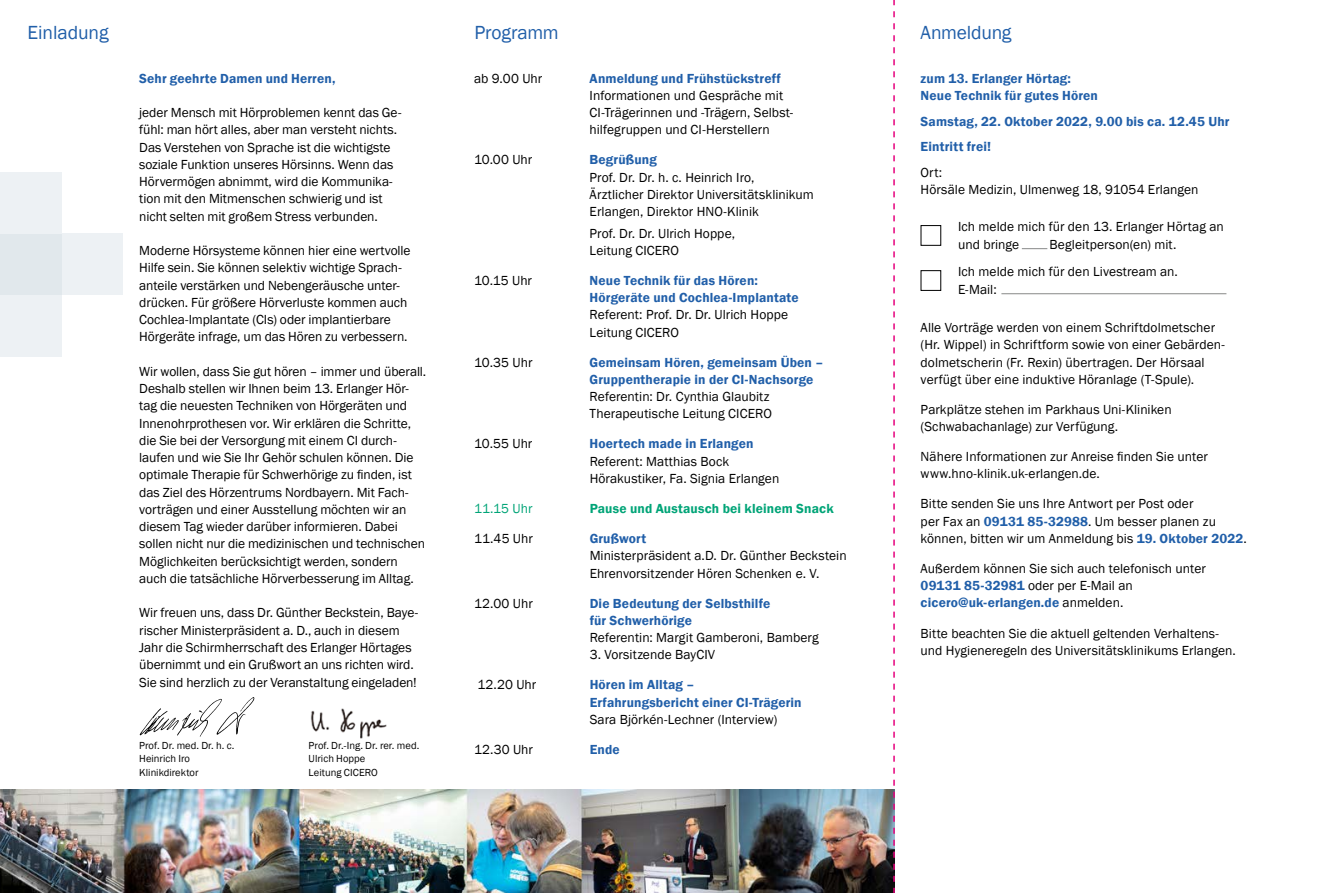
<style>
.page{position:relative;width:1331px;height:893px;background:#fff}
.page>*{position:absolute;margin:0;border:0;box-sizing:border-box;transform-origin:0 0}
.t1{font:19.5px "Franklin Gothic";letter-spacing:-.01em;color:#215fa9}
.t2{font:13.5px/17.2px "Franklin Gothic";color:#000}
.t3{font:600 13.5px/17.2px "Franklin Gothic";letter-spacing:.01em;color:#215fa9}
.t4{font:600 13.5px "Franklin Gothic";letter-spacing:.01em;color:#00a477}
.t5{font:13.5px "Franklin Gothic";color:#00a477}
.t6{font:10.5px/13.5px "Franklin Gothic";color:#000}
.s1{font-weight:600;color:#215fa9}
</style>
<div class="page">
<img style="left:310px;top:708px;width:77px;height:31px">
<div style="left:62px;top:233px;width:61px;height:62px;background:#edf1f4"></div>
<div style="left:0;top:233px;width:62px;height:62px;background:#e1e8ec"></div>
<div style="left:0;top:172px;width:62px;height:61px;background:#edf1f4"></div>
<div style="left:0;top:295px;width:62px;height:62px;background:#edf1f4"></div>
<img style="left:139px;top:697px;width:116px;height:40px">
<img style="left:0;top:789px;width:893px;height:104px">
<div style="left:921px;top:225px;width:20px;height:21px;border:1px solid #000"></div>
<div style="left:921px;top:270px;width:20px;height:21px;border:1px solid #000"></div>
<svg style="left:1022px;top:248px;width:25px;height:1px"></svg>
<hr style="left:1001px;top:293px;width:225px;height:1px;background:#878988">
<svg style="left:893px;top:0;width:2px;height:893px"></svg>
<h1 class="t1" style="left:28px;top:21px;width:83px">Einladung</h1>
<p class="t3" style="left:139px;top:70px;width:198px">Sehr geehrte Damen und Herren,</p>
<p class="t2" style="left:139px;top:104px;width:264px">jeder Mensch mit Hörproblemen kennt das Ge&shy;fühl: man hört alles, aber man versteht nichts.<br>Das Verstehen von Sprache ist die wichtigste soziale Funktion unseres Hörsinns. Wenn das Hörvermögen abnimmt, wird die Kommunika&shy;tion mit den Mitmenschen schwierig und ist nicht selten mit großem Stress verbunden.</p>
<p class="t2" style="left:139px;top:242px;width:273px">Moderne Hörsysteme können hier eine wertvolle Hilfe sein. Sie können selektiv wichtige Sprach&shy;anteile verstärken und Nebengeräusche unter&shy;drücken. Für größere Hörverluste kommen auch Cochlea-Implantate (CIs) oder implantierbare Hörgeräte infrage, um das Hören zu verbessern.</p>
<p class="t2" style="left:139px;top:363px;width:288px">Wir wollen, dass Sie gut hören – immer und überall.<br>Deshalb stellen wir Ihnen beim 13. Erlanger Hör&shy;tag die neuesten Techniken von Hörgeräten und Innenohrprothesen vor. Wir erklären die Schritte, die Sie bei der Versorgung mit einem CI durch&shy;laufen und wie Sie Ihr Gehör schulen können. Die optimale Therapie für Schwerhörige zu finden, ist das Ziel des Hörzentrums Nordbayern. Mit Fach&shy;vorträgen und einer Ausstellung möchten wir an diesem Tag wieder darüber informieren. Dabei sollen nicht nur die medizinischen und technischen Möglichkeiten berücksichtigt werden, sondern auch die tatsächliche Hörverbesserung im Alltag.</p>
<p class="t2" style="left:139px;top:605px;width:280px">Wir freuen uns, dass Dr. Günther Beckstein, Baye&shy;rischer Ministerpräsident a. D., auch in diesem Jahr die Schirmherrschaft des Erlanger Hörtages übernimmt und ein Grußwort an uns richten wird.<br>Sie sind herzlich zu der Veranstaltung eingeladen!</p>
<p class="t6" style="left:139px;top:738px;width:97px">Prof. Dr. med. Dr. h. c.<br>Heinrich Iro<br>Klinikdirektor</p>
<p class="t6" style="left:309px;top:738px;width:112px">Prof. Dr.-Ing. Dr. rer. med.<br>Ulrich Hoppe<br>Leitung CICERO</p>
<h1 class="t1" style="left:474px;top:21px;width:86px">Programm</h1>
<h1 class="t1" style="left:920px;top:21px;width:92px">Anmeldung</h1>
<p class="t2" style="left:474px;top:70px;width:70px">ab 9.00 Uhr</p>
<p class="t3" style="left:590px;top:70px;width:193px">Anmeldung und Frühstückstreff</p>
<p class="t2" style="left:590px;top:87px;width:205px">Informationen und Gespräche mit<br>CI-Trägerinnen und -Trägern, Selbst&shy;hilfegruppen und CI-Herstellern</p>
<p class="t2" style="left:474px;top:152px;width:60px">10.00 Uhr</p>
<p class="t3" style="left:590px;top:151px;width:69px">Begrüßung</p>
<p class="t2" style="left:590px;top:169px;width:226px">Prof. Dr. Dr. h. c. Heinrich Iro,<br>Ärztlicher Direktor Universitätsklinikum<br>Erlangen, Direktor HNO-Klinik</p>
<p class="t2" style="left:590px;top:225px;width:147px">Prof. Dr. Dr. Ulrich Hoppe,<br>Leitung CICERO</p>
<p class="t2" style="left:474px;top:272px;width:59px">10.15 Uhr</p>
<p class="t3" style="left:590px;top:272px;width:211px">Neue Technik für das Hören:<br>Hörgeräte und Cochlea-Implantate</p>
<p class="t2" style="left:590px;top:307px;width:200px">Referent: Prof. Dr. Dr. Ulrich Hoppe<br>Leitung CICERO</p>
<p class="t2" style="left:474px;top:354px;width:60px">10.35 Uhr</p>
<p class="t3" style="left:590px;top:354px;width:235px">Gemeinsam Hören, gemeinsam Üben –<br>Gruppentherapie in der CI-Nachsorge</p>
<p class="t2" style="left:590px;top:388px;width:184px">Referentin: Dr. Cynthia Glaubitz<br>Therapeutische Leitung CICERO</p>
<p class="t2" style="left:474px;top:436px;width:60px">10.55 Uhr</p>
<p class="t3" style="left:590px;top:435px;width:165px">Hoertech made in Erlangen</p>
<p class="t2" style="left:590px;top:453px;width:191px">Referent: Matthias Bock<br>Hörakustiker, Fa. Signia Erlangen</p>
<p class="t5" style="left:474px;top:500px;width:60px">11.15 Uhr</p>
<p class="t4" style="left:590px;top:500px;width:245px">Pause und Austausch bei kleinem Snack</p>
<p class="t2" style="left:474px;top:530px;width:60px">11.45 Uhr</p>
<p class="t3" style="left:590px;top:530px;width:58px">Grußwort</p>
<p class="t2" style="left:590px;top:547px;width:258px">Ministerpräsident a.D. Dr. Günther Beckstein<br>Ehrenvorsitzender Hören Schenken e. V.</p>
<p class="t2" style="left:474px;top:595px;width:60px">12.00 Uhr</p>
<p class="t3" style="left:590px;top:595px;width:182px">Die Bedeutung der Selbsthilfe für Schwerhörige</p>
<p class="t2" style="left:590px;top:629px;width:231px">Referentin: Margit Gamberoni, Bamberg</p>
<p class="t2" style="left:590px;top:646px;width:127px">3. Vorsitzende BayCIV</p>
<p class="t2" style="left:477px;top:676px;width:60px">12.20 Uhr</p>
<p class="t3" style="left:590px;top:676px;width:214px">Hören im Alltag –<br>Erfahrungsbericht einer CI-Trägerin</p>
<p class="t2" style="left:590px;top:711px;width:189px">Sara Björkén-Lechner (Interview)</p>
<p class="t2" style="left:474px;top:741px;width:60px">12.30 Uhr</p>
<p class="t3" style="left:590px;top:741px;width:32px">Ende</p>
<p class="t3" style="left:921px;top:70px;width:179px">zum 13. Erlanger Hörtag:<br>Neue Technik für gutes Hören</p>
<p class="t3" style="left:921px;top:108px;width:310px;line-height:25.8px">Samstag, 22. Oktober 2022, 9.00 bis ca. 12.45 Uhr<br>Eintritt frei!</p>
<p class="t2" style="left:921px;top:164px;width:279px">Ort:<br>Hörsäle Medizin, Ulmenweg 18, 91054 Erlangen</p>
<p class="t2" style="left:958px;top:218px;width:267px">Ich melde mich für den 13. Erlanger Hörtag an und bringe</p>
<p class="t2" style="left:958px;top:230px;width:221px;line-height:27.8px;text-align:right">Begleitperson(en) mit.<br>Ich melde mich für den Livestream an.</p>
<p class="t2" style="left:958px;top:281px;width:40px">E-Mail:</p>
<p class="t2" style="left:921px;top:319px;width:306px">Alle Vorträge werden von einem Schriftdolmetscher (Hr. Wippel) in Schriftform sowie von einer Gebärden&shy;dolmetscherin (Fr. Rexin) übertragen. Der Hörsaal verfügt über eine induktive Höranlage (T-Spule).</p>
<p class="t2" style="left:921px;top:401px;width:253px">Parkplätze stehen im Parkhaus Uni-Kliniken (Schwabachanlage) zur Verfügung.</p>
<p class="t2" style="left:921px;top:448px;width:289px">Nähere Informationen zur Anreise finden Sie unter www.hno-klinik.uk-erlangen.de.</p>
<p class="t2" style="left:921px;top:496px;width:328px">Bitte senden Sie uns Ihre Antwort per Post oder<br>per Fax an <span class="s1">09131 85-32988</span>. Um besser planen zu können, bitten wir um Anmeldung bis <span class="s1">19. Oktober 2022</span>.</p>
<p class="t2" style="left:921px;top:560px;width:287px">Außerdem können Sie sich auch telefonisch unter<br><span class="s1">09131 85-32981</span> oder per E-Mail an <span class="s1">cicero@uk-erlangen.de</span> anmelden.</p>
<p class="t2" style="left:921px;top:625px;width:317px">Bitte beachten Sie die aktuell geltenden Verhaltens&shy;und Hygieneregeln des Universitätsklinikums Erlangen.</p>
</div>
